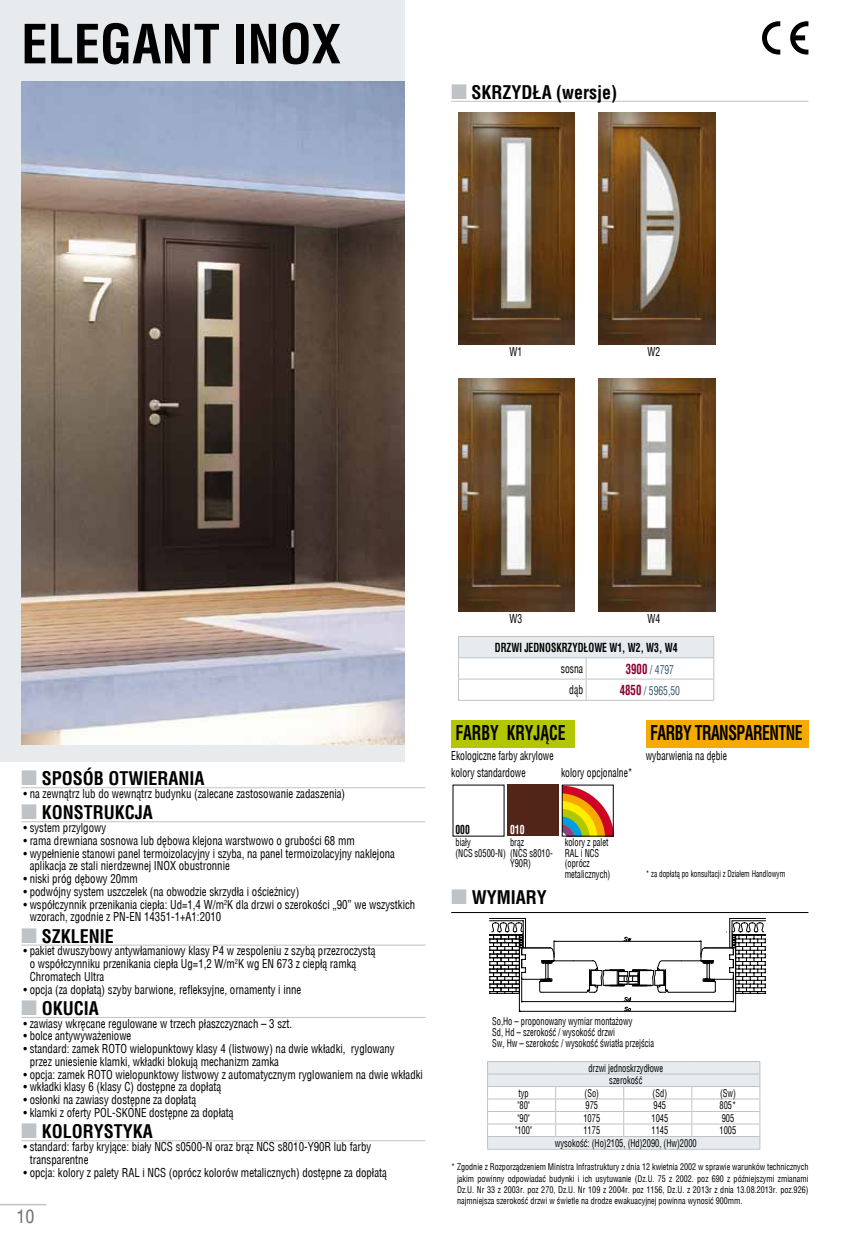
<style>
.page{position:relative;width:851px;height:1234px;background:#fff}
.page>*{position:absolute;margin:0;border:0;box-sizing:border-box;transform-origin:0 0}
.t1{font:700 52.5px "Switzerland Condensed";color:#000}
.t2{font:700 19.5px "Switzerland Condensed";letter-spacing:-.03em;color:#000;scale:.8 1}
.t3{font:700 19.5px "Switzerland Condensed";color:#000;scale:.8 1}
.t4{font:700 18px "Switzerland Condensed";color:#000}
.t5{font:18px "Switzerland Condensed";color:#707172}
.t6{font:12px "Switzerland Condensed";color:#000;scale:.9 1}
.t7{font:12px "Switzerland Condensed";color:#000;scale:.8 1}
.t8{font:700 12px "Switzerland Condensed";color:#000;scale:.8 1}
.t9{font:12px "Switzerland Condensed";color:#365c6c;scale:.8 1}
.t10{font:700 12px "Switzerland Condensed";color:#fff;scale:.8 1}
.t11{font:10.5px/10.5px "Switzerland Condensed";color:#000;scale:.8 1}
.t12{font:9px/11.2px "Switzerland Condensed";color:#000;text-align:justify;scale:.9 1}
.t13{font:9px "Switzerland Condensed";color:#000;scale:.8 1}
.s1{font-family:"Dixieland Normal";font-weight:400;font-size:21px;color:#bec3c7}
.s2{font-weight:700;font-size:13.5px;color:#8d0231}
</style>
<div class="page">
<hr style="left:0;top:1203px;width:46px;height:1px;background:#bec3c7">
<div style="left:0;top:0;width:404px;height:761px;background:#e7ebed"></div>
<img style="left:21px;top:81px;width:383px;height:663px">
<hr style="left:451px;top:911px;width:357px;height:1px;background:#000">
<hr style="left:451px;top:101px;width:357px;height:1px;background:#bec3c7">
<hr style="left:21px;top:787px;width:404px;height:1px;background:#bec3c7">
<hr style="left:21px;top:821px;width:404px;height:1px;background:#bec3c7">
<hr style="left:21px;top:944px;width:404px;height:1px;background:#bec3c7">
<hr style="left:21px;top:1016px;width:404px;height:1px;background:#bec3c7">
<hr style="left:21px;top:1140px;width:404px;height:1px;background:#bec3c7">
<svg style="left:762px;top:21px;width:46px;height:34px"></svg>
<hr style="left:487px;top:1060px;width:68px;height:1px;background:#bec3c7">
<hr style="left:555px;top:1060px;width:68px;height:1px;background:#bec3c7">
<hr style="left:623px;top:1060px;width:68px;height:1px;background:#bec3c7">
<hr style="left:691px;top:1060px;width:69px;height:1px;background:#bec3c7">
<svg style="left:487px;top:1061px;width:273px;height:87px"></svg>
<hr style="left:487px;top:1148px;width:68px;height:1px;background:#bec3c7">
<hr style="left:555px;top:1148px;width:68px;height:1px;background:#bec3c7">
<hr style="left:623px;top:1148px;width:68px;height:1px;background:#bec3c7">
<hr style="left:691px;top:1148px;width:69px;height:1px;background:#bec3c7">
<svg style="left:489px;top:917px;width:276px;height:95px"></svg>
<div style="left:451px;top:720px;width:123px;height:28px;background:#b3c700"></div>
<div style="left:507px;top:784px;width:51px;height:51px;background:#512517"></div>
<svg style="left:564px;top:786px;width:47px;height:48px"></svg>
<div style="left:645px;top:720px;width:163px;height:28px;background:#f6aa00"></div>
<div style="left:458px;top:636px;width:255px;height:21px;background:#e7ebed"></div>
<hr style="left:458px;top:636px;width:128px;height:1px;background:#bec3c7">
<hr style="left:586px;top:636px;width:128px;height:1px;background:#bec3c7">
<hr style="left:458px;top:657px;width:128px;height:1px;background:#bec3c7">
<hr style="left:586px;top:657px;width:128px;height:1px;background:#bec3c7">
<hr style="left:458px;top:678px;width:128px;height:1px;background:#bec3c7">
<svg style="left:458px;top:637px;width:1px;height:62px"></svg>
<hr style="left:586px;top:678px;width:128px;height:1px;background:#bec3c7">
<svg style="left:585px;top:658px;width:1px;height:41px"></svg>
<svg style="left:713px;top:637px;width:1px;height:62px"></svg>
<hr style="left:458px;top:699px;width:128px;height:1px;background:#bec3c7">
<hr style="left:586px;top:699px;width:128px;height:1px;background:#bec3c7">
<img style="left:458px;top:112px;width:117px;height:232px">
<img style="left:598px;top:112px;width:117px;height:232px">
<img style="left:458px;top:379px;width:117px;height:232px">
<img style="left:598px;top:379px;width:117px;height:232px">
<h1 class="t1" style="left:21px;top:13px;width:321px">ELEGANT INOX</h1>
<h3 class="t4" style="left:451px;top:81px;width:168px"><span class="s1">N</span> SKRZYDŁA (WERSJE)</h3>
<p class="t7" style="left:509px;top:344px;width:17px">W1</p>
<p class="t7" style="left:647px;top:344px;width:17px">W2</p>
<h3 class="t4" style="left:21px;top:767px;width:184px"><span class="s1">N</span> SPOSÓB OTWIERANIA</h3>
<p class="t6" style="left:23px;top:786px;width:359px">∙ na zewnątrz lub do wewnątrz budynku (zalecane zastosowanie zadaszenia)</p>
<h3 class="t4" style="left:21px;top:801px;width:133px"><span class="s1">N</span> KONSTRUKCJA</h3>
<p class="t6" style="left:23px;top:820px;width:93px">∙ system przylgowy</p>
<p class="t6" style="left:23px;top:833px;width:370px">∙ rama drewniana sosnowa lub dębowa klejona warstwowo o grubości 68 mm</p>
<p class="t6" style="left:23px;top:845px;width:414px">∙ wypełnienie stanowi panel termoizolacyjny i szyba, na panel termoizolacyjny naklejona</p>
<p class="t6" style="left:30px;top:858px;width:224px">aplikacja ze stali nierdzewnej INOX obustronnie</p>
<p class="t6" style="left:23px;top:871px;width:129px">∙ niski próg dębowy 20mm</p>
<p class="t6" style="left:23px;top:884px;width:308px">∙ podwójny system uszczelek (na obwodzie skrzydła i ościeżnicy)</p>
<p class="t6" style="left:23px;top:896px;width:437px">∙ współczynnik przenikania ciepła: Ud=1,4 W/m<sup>2</sup>K dla drzwi o szerokości „90” we wszystkich</p>
<p class="t6" style="left:30px;top:909px;width:214px">wzorach, zgodnie z PN-EN 14351-1+A1:2010</p>
<h3 class="t4" style="left:21px;top:925px;width:94px"><span class="s1">N</span> SZKLENIE</h3>
<p class="t6" style="left:23px;top:943px;width:392px">∙ pakiet dwuszybowy antywłamaniowy klasy P4 w zespoleniu z szybą przezroczystą</p>
<p class="t6" style="left:30px;top:956px;width:364px">o współczynniku przenikania ciepła Ug=1,2 W/m<sup>2</sup>K wg EN 673 z ciepłą ramką</p>
<p class="t6" style="left:30px;top:969px;width:84px">Chromatech Ultra</p>
<p class="t6" style="left:23px;top:981px;width:310px">∙ opcja (za dopłatą) szyby barwione, refleksyjne, ornamenty i inne</p>
<h3 class="t4" style="left:21px;top:997px;width:79px"><span class="s1">N</span> OKUCIA</h3>
<p class="t6" style="left:23px;top:1016px;width:300px">∙ zawiasy wkręcane regulowane w trzech płaszczyznach – 3 szt.</p>
<p class="t6" style="left:23px;top:1028px;width:121px">∙ bolce antywyważeniowe</p>
<p class="t6" style="left:23px;top:1041px;width:414px">∙ standard: zamek ROTO wielopunktowy klasy 4 (listwowy) na dwie wkładki, ryglowany</p>
<p class="t6" style="left:30px;top:1054px;width:278px">przez uniesienie klamki, wkładki blokują mechanizm zamka</p>
<p class="t6" style="left:23px;top:1066px;width:445px">∙ opcja: zamek ROTO wielopunktowy listwowy z automatycznym ryglowaniem na dwie wkładki</p>
<p class="t6" style="left:23px;top:1079px;width:221px">∙ wkładki klasy 6 (klasy C) dostępne za dopłatą</p>
<p class="t6" style="left:23px;top:1092px;width:193px">∙ osłonki na zawiasy dostępne za dopłatą</p>
<p class="t6" style="left:23px;top:1105px;width:235px">∙ klamki z oferty POL-SKONE dostępne za dopłatą</p>
<h3 class="t4" style="left:21px;top:1120px;width:133px"><span class="s1">N</span> KOLORYSTYKA</h3>
<p class="t6" style="left:23px;top:1139px;width:388px">∙ standard: farby kryjące: biały NCS s0500-N oraz brąz NCS s8010-Y90R lub farby</p>
<p class="t6" style="left:30px;top:1152px;width:67px">transparentne</p>
<p class="t6" style="left:23px;top:1164px;width:405px">∙ opcja: kolory z palety RAL i NCS (oprócz kolorów metalicznych) dostępne za dopłatą</p>
<h3 class="t5" style="left:17px;top:1205px;width:19px">10</h3>
<p class="t7" style="left:509px;top:611px;width:17px">W3</p>
<p class="t7" style="left:647px;top:611px;width:17px">W4</p>
<p class="t8" style="left:494px;top:640px;width:45px">DRZWI JEDN</p>
<p class="t8" style="left:545px;top:640px;width:36px">OSKRZYDŁ</p>
<p class="t8" style="left:588px;top:640px;width:113px">OWE W1, W2, W3, W4</p>
<p class="t7" style="left:560px;top:661px;width:29px">sosna</p>
<p class="t9" style="left:625px;top:662px;width:62px"><span class="s2">3900</span> / 4797</p>
<p class="t7" style="left:569px;top:683px;width:19px">dąb</p>
<p class="t9" style="left:619px;top:683px;width:77px"><span class="s2">4850</span> / 5965,50</p>
<h2 class="t3" style="left:455px;top:720px;width:139px">FAR BY KRYJĄCE</h2>
<h2 class="t2" style="left:650px;top:720px;width:192px">FARBY TRANSPARENTNE</h2>
<p class="t7" style="left:451px;top:748px;width:129px">Ekologiczne farby akrylowe</p>
<p class="t7" style="left:645px;top:748px;width:103px">wybarwienia na dębie</p>
<p class="t7" style="left:451px;top:765px;width:94px">kolory standardowe</p>
<p class="t7" style="left:561px;top:765px;width:91px">kolory opcjonalne*</p>
<p class="t8" style="left:455px;top:822px;width:20px">000</p>
<p class="t10" style="left:510px;top:822px;width:20px">010</p>
<p class="t11" style="left:455px;top:837px;width:123px">biały<br>(NCS s0500-N) (NCS s8010-</p>
<p class="t11" style="left:510px;top:831px;width:28px;line-height:21px">brąz<br>Y90R)</p>
<p class="t11" style="left:564px;top:837px;width:59px">kolory z palet<br>RAL i NCS (oprócz metalicznych)</p>
<h3 class="t4" style="left:451px;top:886px;width:97px"><span class="s1">N</span> WYMIARY</h3>
<p class="t13" style="left:645px;top:867px;width:176px">* za dopłatą po konsultacji z Działem handlowym</p>
<p class="t11" style="left:492px;top:1016px;width:204px">So,Ho – proponowany wymiar montażowy<br>Sd, Hd – szerokość / wysokość drzwi<br>Sw, Hw – szerokośc / wysokość światła przejścia</p>
<p class="t11" style="left:588px;top:1061px;width:95px;line-height:12.5px;text-align:center">drzwi jednoskrzydłowe szerokość</p>
<p class="t11" style="left:518px;top:1087px;width:14px">typ</p>
<p class="t11" style="left:584px;top:1087px;width:20px">(So)</p>
<p class="t11" style="left:652px;top:1087px;width:20px">(Sd)</p>
<p class="t11" style="left:720px;top:1087px;width:21px">(Sw)</p>
<p class="t11" style="left:517px;top:1100px;width:17px">"80"</p>
<p class="t11" style="left:585px;top:1100px;width:17px">975</p>
<p class="t11" style="left:653px;top:1100px;width:17px">945</p>
<p class="t11" style="left:719px;top:1100px;width:22px">805*</p>
<p class="t11" style="left:517px;top:1112px;width:17px">"90"</p>
<p class="t11" style="left:583px;top:1112px;width:22px">1075</p>
<p class="t11" style="left:651px;top:1112px;width:23px">1045</p>
<p class="t11" style="left:721px;top:1112px;width:17px">905</p>
<p class="t11" style="left:515px;top:1124px;width:22px">"100"</p>
<p class="t11" style="left:583px;top:1124px;width:23px">1175</p>
<p class="t11" style="left:651px;top:1124px;width:23px">1145</p>
<p class="t11" style="left:719px;top:1124px;width:23px">1005</p>
<p class="t11" style="left:555px;top:1137px;width:179px">wysokość: (Ho)2105, (Hd)2090, (Hw)2000</p>
<p class="t12" style="left:457px;top:1161px;width:392px;text-indent:-6px">* Zgodnie z Rozporządzeniem Ministra Infrastruktury z dnia 12 kwietnia 2002 w sprawie warunków technicznych jakim powinny odpowiadać budynki i ich usytuwanie (Dz.U. 75 z 2002. poz 690 z późniejszymi zmianami Dz.U. Nr 33 z 2003r. poz 270, Dz.U. Nr 109 z 2004r. poz 1156, Dz.U. z 2013r z dnia 13.08.2013r. poz.926) najmniejsza szerokość drzwi w świetle na drodze ewakuacyjnej powinna wynosić 900mm.</p>
</div>
